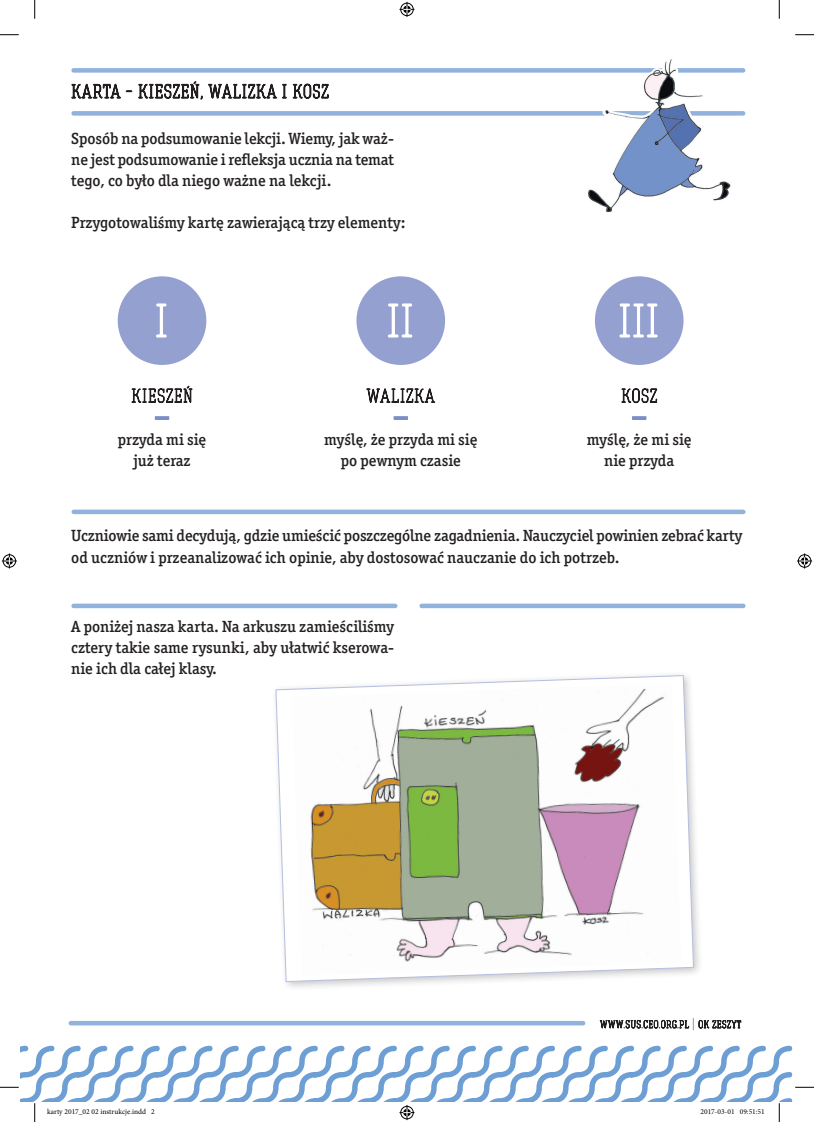
<style>
.page{position:relative;width:814px;height:1122px;background:#fff}
.page>*{position:absolute;margin:0;border:0;box-sizing:border-box;transform-origin:0 0}
.III_okładka_tekst{font:500 16.25px/21.2px "Officina Serif ITC Pro";color:#231f20}
.OK_tekst{font:500 16.25px/21.2px "Officina Serif ITC Pro";color:#231f20;text-align:justify}
.wypunkt_duże{font:500 16.25px/21.2px "Officina Serif ITC Pro";color:#231f20;text-align:center}
.t1{font:7.5px "Minion Pro";color:#000}
</style>
<div class="page">
<svg style="left:21px;top:1046px;width:771px;height:55px"></svg>
<svg style="left:599px;top:1017px;width:142px;height:14px"></svg>
<div style="left:271px;top:670px;width:432px;height:322px;background:#231f20;opacity:.25"></div>
<svg style="left:275px;top:675px;width:418px;height:307px"></svg>
<svg style="left:131px;top:385px;width:62px;height:18px"></svg>
<div style="left:155px;top:416px;width:14px;height:4px;border:2px solid #7c8ec7"></div>
<svg style="left:366px;top:388px;width:70px;height:15px"></svg>
<div style="left:393px;top:416px;width:15px;height:4px;border:2px solid #7c8ec7"></div>
<svg style="left:621px;top:388px;width:37px;height:16px"></svg>
<div style="left:632px;top:416px;width:14px;height:4px;border:2px solid #7c8ec7"></div>
<svg style="left:71px;top:81px;width:258px;height:19px"></svg>
<div style="left:74px;top:68px;width:669px;height:5px;background:#90b2dd"></div>
<div style="left:74px;top:111px;width:669px;height:5px;background:#90b2dd"></div>
<hr style="left:71px;top:1021px;width:512px;height:4px;background:#90b2dd">
<div style="left:74px;top:509px;width:669px;height:5px;background:#90b2dd"></div>
<hr style="left:74px;top:604px;width:321px;height:4px;background:#90b2dd">
<hr style="left:421px;top:604px;width:322px;height:4px;background:#90b2dd">
<div style="left:118px;top:276px;width:88px;height:89px;background:#93a0d0;border-radius:50%"></div>
<svg style="left:156px;top:303px;width:11px;height:35px"></svg>
<div style="left:356px;top:276px;width:89px;height:89px;background:#93a0d0;border-radius:50%"></div>
<svg style="left:388px;top:303px;width:25px;height:35px"></svg>
<div style="left:595px;top:276px;width:88px;height:89px;background:#93a0d0;border-radius:50%"></div>
<svg style="left:619px;top:303px;width:39px;height:35px"></svg>
<img style="left:583px;top:59px;width:151px;height:153px">
<svg style="left:0;top:34px;width:19px;height:1px"></svg>
<svg style="left:795px;top:34px;width:18px;height:1px"></svg>
<svg style="left:0;top:1086px;width:19px;height:2px"></svg>
<svg style="left:795px;top:1086px;width:18px;height:2px"></svg>
<svg style="left:34px;top:0;width:1px;height:19px"></svg>
<svg style="left:34px;top:1103px;width:1px;height:19px"></svg>
<svg style="left:778px;top:0;width:2px;height:19px"></svg>
<svg style="left:778px;top:1103px;width:2px;height:19px"></svg>
<svg style="left:399px;top:2px;width:15px;height:15px"></svg>
<svg style="left:399px;top:1105px;width:15px;height:15px"></svg>
<svg style="left:2px;top:553px;width:15px;height:15px"></svg>
<svg style="left:797px;top:553px;width:15px;height:15px"></svg>
<p class="OK_tekst" style="left:71px;top:127px;width:324px">Sposób na podsumowanie lekcji. Wiemy, jak waż&shy;ne jest podsumowanie i refleksja ucznia na temat tego, co było dla niego ważne na lekcji.</p>
<p class="OK_tekst" style="left:71px;top:212px;width:336px">Przygotowaliśmy kartę zawierającą trzy elementy:</p>
<p class="wypunkt_duże" style="left:118px;top:428px;width:90px">przyda mi się już teraz</p>
<p class="wypunkt_duże" style="left:324px;top:428px;width:155px">myślę, że przyda mi się po pewnym czasie</p>
<p class="wypunkt_duże" style="left:587px;top:428px;width:106px">myślę, że mi się nie przyda</p>
<p class="III_okładka_tekst" style="left:71px;top:525px;width:672px">Uczniowie sami decydują, gdzie umieścić poszczególne zagadnienia. Nauczyciel powinien zebrać karty od uczniów i przeanalizować ich opinie, aby dostosować nauczanie do ich potrzeb.</p>
<p class="III_okładka_tekst" style="left:71px;top:615px;width:324px;text-align:justify">A poniżej nasza karta. Na arkuszu zamieściliśmy cztery takie same rysunki, aby ułatwić kserowa&shy;nie ich dla całej klasy.</p>
<p class="t1" style="left:47px;top:1107px;width:109px">karty 2017_02 02 instrukcje.indd 2</p>
<p class="t1" style="left:700px;top:1107px;width:66px">2017-03-01 09:51:51</p>
</div>
